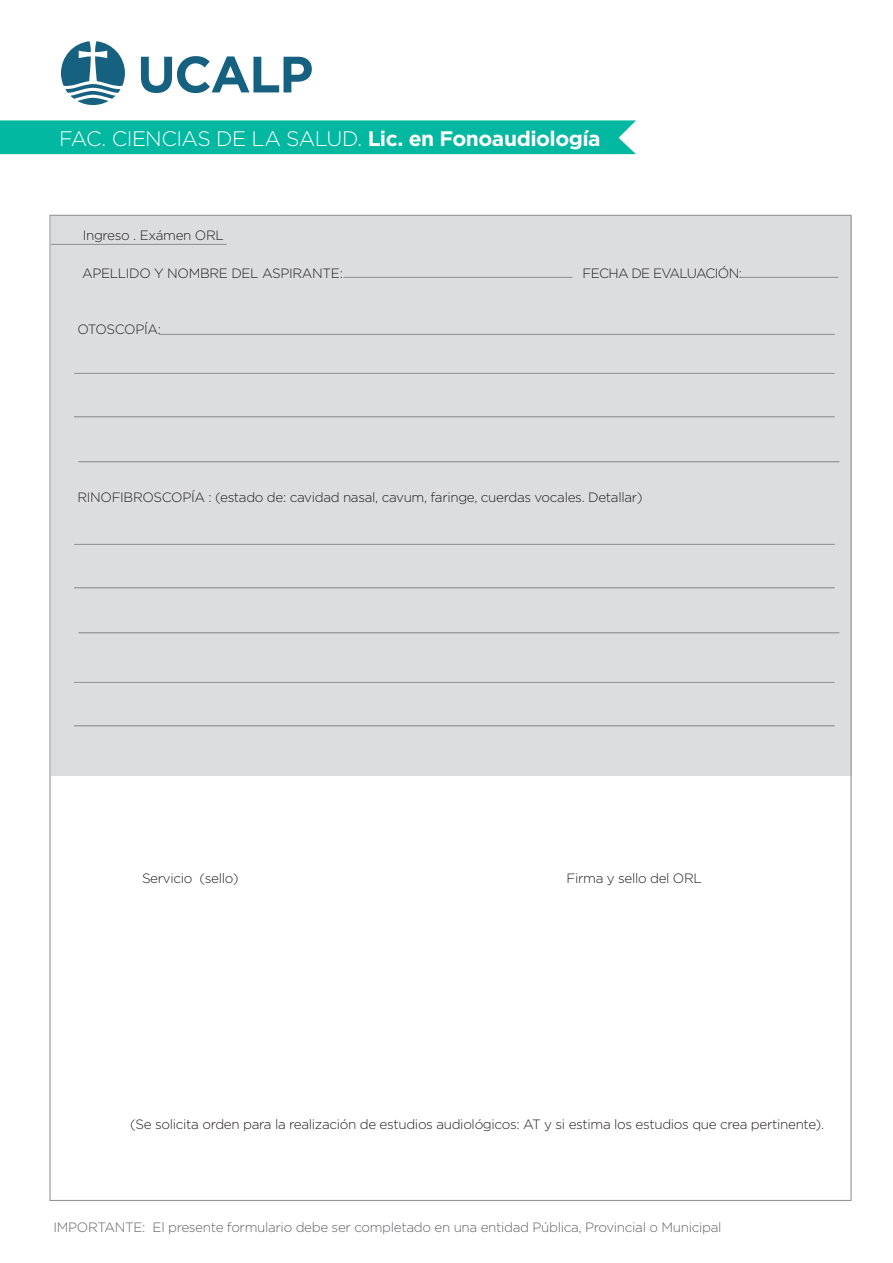
<style>
.page{position:relative;width:893px;height:1263px;background:#fff}
.page>*{position:absolute;margin:0;border:0;box-sizing:border-box;transform-origin:0 0}
.t1{font:700 51px "Gotham";letter-spacing:-.03em;color:#16617f}
.t2{font:300 21px "Gotham";letter-spacing:-.025em;color:#fff}
.t3{font:300 13.5px "Gotham";letter-spacing:-.025em;color:#231f20}
.t4{font:300 13.5px "Gotham";letter-spacing:-.025em;color:#636366}
.t5{font:300 13.5px "Gotham";letter-spacing:-.05em;color:#231f20}
.s1{font-weight:700}
</style>
<div class="page">
<div style="left:51px;top:217px;width:800px;height:559px;background:#dcdddf"></div>
<hr style="left:51px;top:244px;width:176px;height:1px;background:#939598">
<hr style="left:344px;top:277px;width:228px;height:1px;background:#939598">
<hr style="left:159px;top:334px;width:676px;height:1px;background:#939598">
<hr style="left:74px;top:373px;width:761px;height:1px;background:#939598">
<hr style="left:74px;top:416px;width:761px;height:1px;background:#939598">
<hr style="left:79px;top:461px;width:760px;height:1px;background:#939598">
<hr style="left:74px;top:544px;width:761px;height:1px;background:#939598">
<hr style="left:74px;top:587px;width:761px;height:1px;background:#939598">
<hr style="left:79px;top:632px;width:760px;height:1px;background:#939598">
<hr style="left:739px;top:277px;width:99px;height:1px;background:#939598">
<hr style="left:74px;top:682px;width:761px;height:1px;background:#939598">
<hr style="left:74px;top:725px;width:761px;height:1px;background:#939598">
<svg style="left:77px;top:98px;width:32px;height:7px"></svg>
<svg style="left:61px;top:41px;width:64px;height:58px"></svg>
<div style="left:0;top:120px;width:636px;height:34px;background:#03b8a0"></div>
<h1 class="t1" style="left:137px;top:45px;width:178px">UCALP</h1>
<h2 class="t2" style="left:59px;top:127px;width:543px">FAC. CIENCIAS DE LA SALUD. <span class="s1">Lic. en Fonoaudiología</span></h2>
<p class="t3" style="left:83px;top:228px;width:143px">Ingreso . Exámen ORL</p>
<p class="t3" style="left:82px;top:266px;width:262px">APELLIDO Y NOMBRE DEL ASPIRANTE:</p>
<p class="t3" style="left:78px;top:322px;width:85px">OTOSCOPÍA:</p>
<p class="t5" style="left:583px;top:266px;width:161px">FECHA DE EVALUACIÓN:</p>
<p class="t3" style="left:78px;top:490px;width:567px">RINOFIBROSCOPÍA : (estado de: cavidad nasal, cavum, faringe, cuerdas vocales. Detallar)</p>
<p class="t3" style="left:142px;top:871px;width:98px">Servicio (sello)</p>
<p class="t3" style="left:567px;top:871px;width:137px">Firma y sello del ORL</p>
<p class="t3" style="left:130px;top:1117px;width:696px">(Se solicita orden para la realización de estudios audiológicos: AT y si estima los estudios que crea pertinente).</p>
<p class="t4" style="left:53px;top:1220px;width:669px">IMPORTANTE: El presente formulario debe ser completado en una entidad Pública, Provincial o Municipal</p>
</div>
